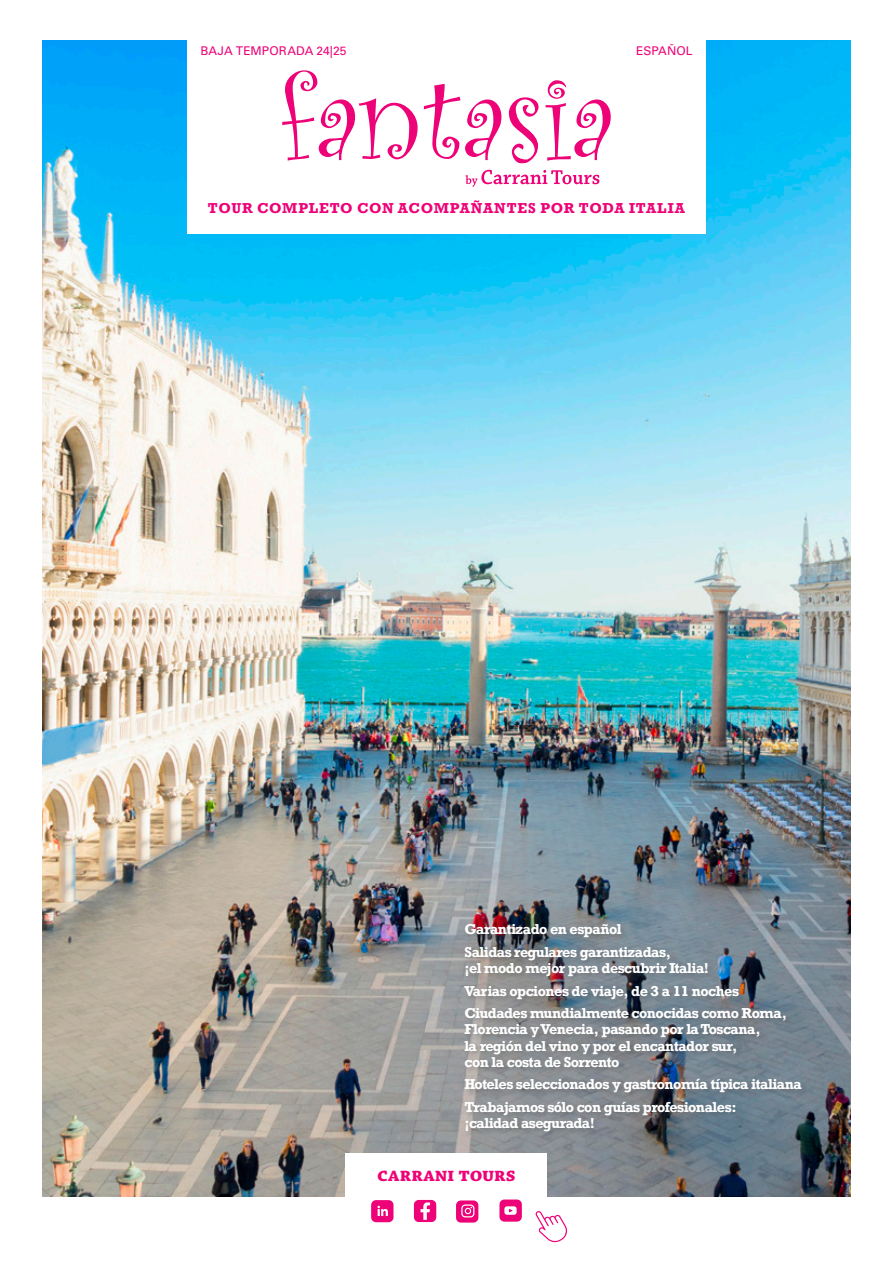
<style>
.page{position:relative;width:893px;height:1263px;background:#fff}
.page>*{position:absolute;margin:0;border:0;box-sizing:border-box;transform-origin:0 0}
.t1{font:700 19.5px "Chaparral Pro";letter-spacing:.005em;color:#ed0277}
.t2{font:700 13.5px/16.2px "Rockwell Nova";letter-spacing:-.04em;color:#fff}
.t3{font:700 13.5px "Rockwell Nova";letter-spacing:.05em;color:#ed0277}
.t4{font:12px "Univers LT Std";letter-spacing:.005em;color:#ed0277}
</style>
<div class="page">
<img style="left:43px;top:41px;width:807px;height:1156px">
<div style="left:187px;top:0;width:519px;height:234px;background:#fff"></div>
<svg style="left:465px;top:170px;width:134px;height:17px"></svg>
<svg style="left:282px;top:70px;width:329px;height:93px"></svg>
<div style="left:463px;top:923px;width:346px;height:216px;background:#4b4c4d;opacity:.34"></div>
<div style="left:346px;top:1154px;width:201px;height:106px;background:#fff"></div>
<div style="left:499px;top:1199px;width:23px;height:22px;background:#ed0277;border-radius:5px"></div>
<svg style="left:504px;top:1206px;width:13px;height:9px"></svg>
<div style="left:456px;top:1200px;width:22px;height:22px;background:#ed0277;border-radius:5px"></div>
<svg style="left:461px;top:1204px;width:13px;height:13px"></svg>
<div style="left:371px;top:1200px;width:22px;height:22px;background:#ed0277;border-radius:5px"></div>
<svg style="left:377px;top:1206px;width:11px;height:10px"></svg>
<div style="left:414px;top:1200px;width:22px;height:22px;background:#ed0277;border-radius:5px"></div>
<svg style="left:420px;top:1202px;width:10px;height:18px"></svg>
<svg style="left:535px;top:1211px;width:32px;height:31px"></svg>
<p class="t4" style="left:200px;top:44px;width:148px">BAJA TEMPORADA 24|25</p>
<p class="t4" style="left:636px;top:44px;width:58px">ESPAÑOL</p>
<p class="t3" style="left:208px;top:199px;width:479px">TOUR COMPLETO CON ACOMPAÑANTES POR TODA ITALIA</p>
<p class="t2" style="left:464px;top:921px;width:159px">Garantizado en español</p>
<p class="t2" style="left:464px;top:943px;width:246px">Salidas regulares garantizadas,<br>¡el modo mejor para descubrir Italia!</p>
<p class="t2" style="left:464px;top:982px;width:276px">Varias opciones de viaje, de 3 a 11 noches</p>
<p class="t2" style="left:464px;top:1005px;width:324px">Ciudades mundialmente conocidas como Roma, Florencia y Venecia, pasando por la Toscana,<br>la región del vino y por el encantador sur,<br>con la costa de Sorrento</p>
<p class="t2" style="left:464px;top:1076px;width:339px">Hoteles seleccionados y gastronomía típica italiana</p>
<p class="t2" style="left:464px;top:1099px;width:274px">Trabajamos sólo con guías profesionales: ¡calidad asegurada!</p>
<p class="t1" style="left:377px;top:1163px;width:140px">carrani tours</p>
</div>
